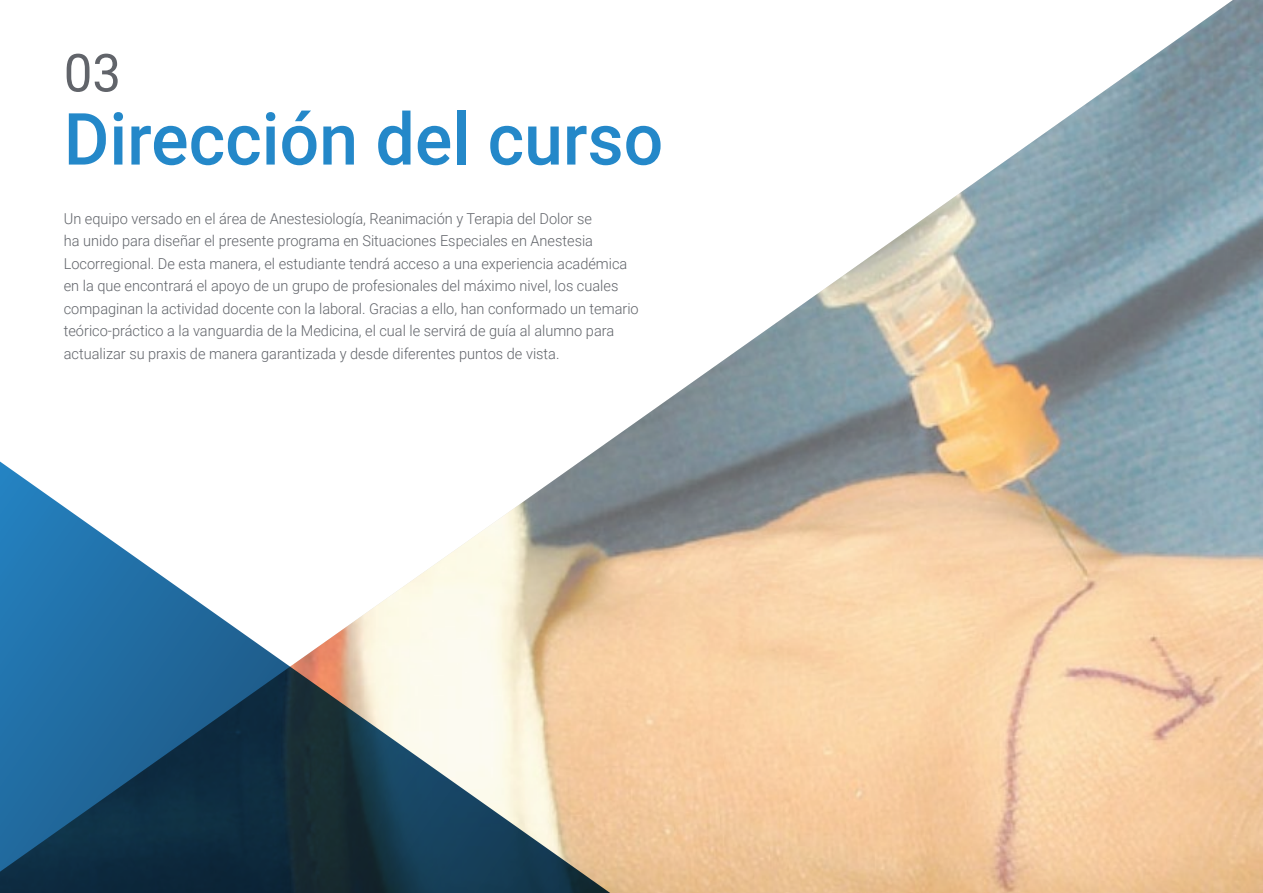
<style>
.page{position:relative;width:1263px;height:893px;background:#fff}
.page>*{position:absolute;margin:0;border:0;box-sizing:border-box;transform-origin:0 0}
.t1{font:500 72px "Roboto";color:#2488c9}
.t2{font:52.5px "Roboto";color:#61646a}
.t3{font:300 15px/22.5px "Roboto";color:#61646a}
</style>
<div class="page">
<img style="left:602px;top:0;width:661px;height:893px">
<svg style="left:0;top:446px;width:640px;height:447px"></svg>
<h2 class="t2" style="left:64px;top:36px;width:59px">03</h2>
<h1 class="t1" style="left:64px;top:89px;width:601px">Dirección del curso</h1>
<p class="t3" style="left:64px;top:207px;width:576px">Un equipo versado en el área de Anestesiología, Reanimación y Terapia del Dolor se<br>ha unido para diseñar el presente programa en Situaciones Especiales en Anestesia Locorregional. De esta manera, el estudiante tendrá acceso a una experiencia académica en la que encontrará el apoyo de un grupo de profesionales del máximo nivel, los cuales compaginan la actividad docente con la laboral. Gracias a ello, han conformado un temario teórico-práctico a la vanguardia de la Medicina, el cual le servirá de guía al alumno para actualizar su praxis de manera garantizada y desde diferentes puntos de vista.</p>
</div>
